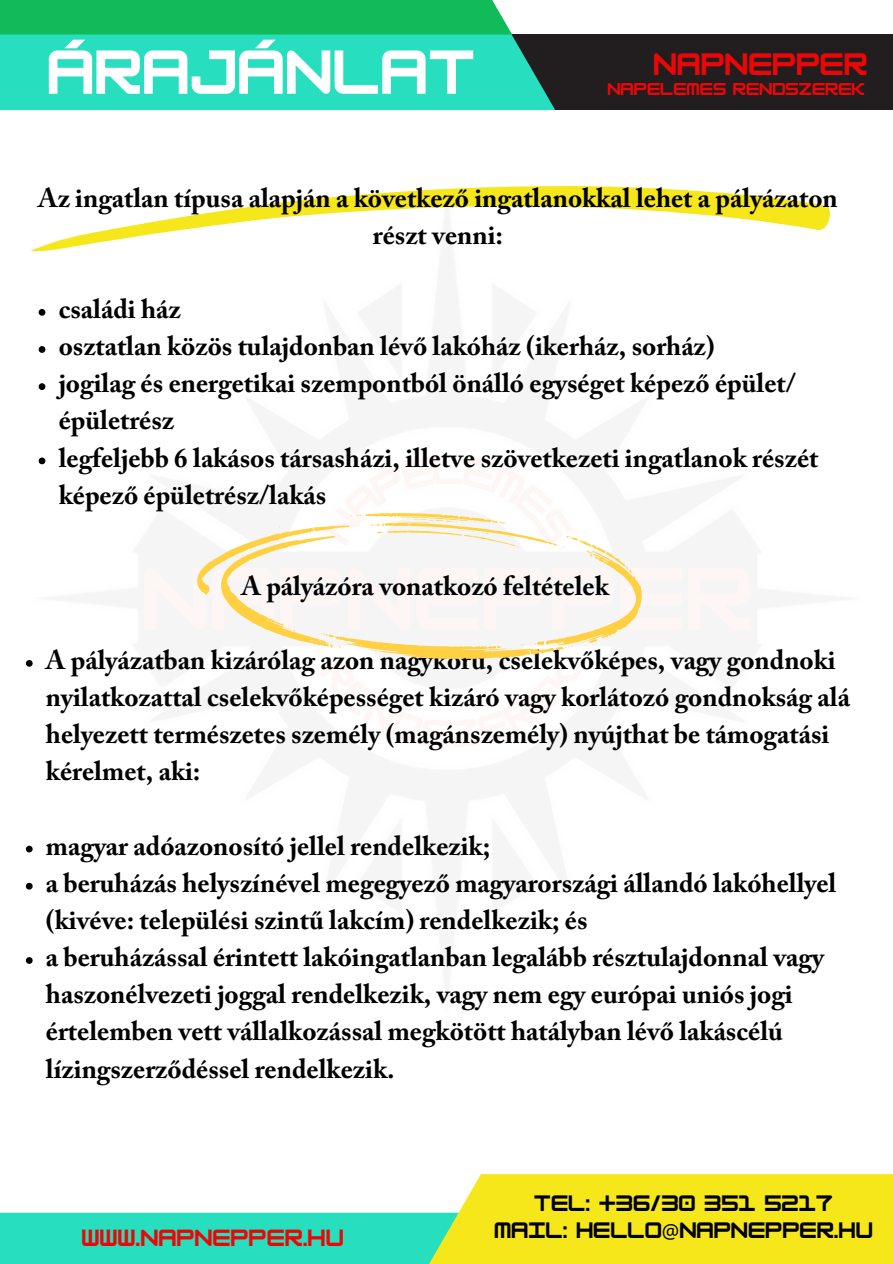
<style>
.page{position:relative;width:893px;height:1264px;background:#fff}
.page>*{position:absolute;margin:0;border:0;box-sizing:border-box;transform-origin:0 0}
.t1{font:700 54.15px "HK Modular";color:#fff}
.t2{font:700 27px/37.2px "Adobe Caslon Pro";color:#000}
.t3{font:700 27px "HK Modular";color:#eb0707}
.t4{font:700 20.55px "HK Modular";color:#eb0707}
.t5{font:700 19.5px "HK Modular";color:#000}
.t6{font:700 15px "HK Modular";color:#eb0707}
.s1{font-family:"Noto Sans";font-weight:400}
</style>
<div class="page">
<div style="left:402px;top:35px;width:490px;height:75px;background:#221e1f"></div>
<div style="left:0;top:0;width:555px;height:110px;background:#27dfbe"></div>
<div style="left:0;top:0;width:512px;height:35px;background:#11bb5a"></div>
<div style="left:0;top:1212px;width:635px;height:51px;background:#27dfbe"></div>
<svg style="left:394px;top:1174px;width:87px;height:89px"></svg>
<div style="left:481px;top:1174px;width:411px;height:89px;background:#f6e71a"></div>
<svg style="left:30px;top:186px;width:800px;height:65px"></svg>
<svg style="left:39px;top:309px;width:6px;height:7px"></svg>
<svg style="left:39px;top:346px;width:6px;height:7px"></svg>
<svg style="left:39px;top:383px;width:6px;height:7px"></svg>
<svg style="left:39px;top:457px;width:6px;height:7px"></svg>
<svg style="left:26px;top:660px;width:7px;height:6px"></svg>
<svg style="left:26px;top:845px;width:7px;height:7px"></svg>
<svg style="left:26px;top:882px;width:7px;height:7px"></svg>
<svg style="left:26px;top:957px;width:7px;height:6px"></svg>
<svg style="left:197px;top:512px;width:445px;height:147px"></svg>
<p class="t1" style="left:47px;top:40px;width:430px">ÁRAJÁNLAT</p>
<p class="t3" style="left:653px;top:48px;width:216px">NAPNEPPER</p>
<p class="t6" style="left:607px;top:80px;width:259px">NAPELEMES RENDSZEREK</p>
<p class="t2" style="left:38px;top:181px;width:801px;text-align:center">Az ingatlan típusa alapján a következő ingatlanokkal lehet a pályázaton részt venni:</p>
<p class="t2" style="left:59px;top:293px;width:124px">családi ház</p>
<p class="t2" style="left:59px;top:330px;width:657px">osztatlan közös tulajdonban lévő lakóház (ikerház, sorház)</p>
<p class="t2" style="left:59px;top:367px;width:738px">jogilag és energetikai szempontból önálló egységet képező épület/ épületrész</p>
<p class="t2" style="left:59px;top:441px;width:761px">legfeljebb 6 lakásos társasházi, illetve szövetkezeti ingatlanok részét képező épületrész/lakás</p>
<p class="t2" style="left:241px;top:569px;width:369px">A pályázóra vonatkozó feltételek</p>
<p class="t2" style="left:46px;top:644px;width:805px">A pályázatban kizárólag azon nagykorú, cselekvőképes, vagy gondnoki nyilatkozattal cselekvőképességet kizáró vagy korlátozó gondnokság alá helyezett természetes személy (magánszemély) nyújthat be támogatási kérelmet, aki:</p>
<p class="t2" style="left:46px;top:829px;width:446px">magyar adóazonosító jellel rendelkezik;</p>
<p class="t2" style="left:46px;top:866px;width:792px">a beruházás helyszínével megegyező magyarországi állandó lakóhellyel (kivéve: települési szintű lakcím) rendelkezik; és</p>
<p class="t2" style="left:46px;top:941px;width:779px">a beruházással érintett lakóingatlanban legalább résztulajdonnal vagy haszonélvezeti joggal rendelkezik, vagy nem egy európai uniós jogi értelemben vett vállalkozással megkötött hatályban lévő lakáscélú lízingszerződéssel rendelkezik.</p>
<p class="t4" style="left:81px;top:1224px;width:264px">WWW.NAPNEPPER.HU</p>
<p class="t5" style="left:534px;top:1191px;width:300px">TEL: +36/30 351 5217</p>
<p class="t5" style="left:494px;top:1218px;width:380px">MAIL: HELLO<span class="s1">@</span>NAPNEPPER.HU</p>
</div>
